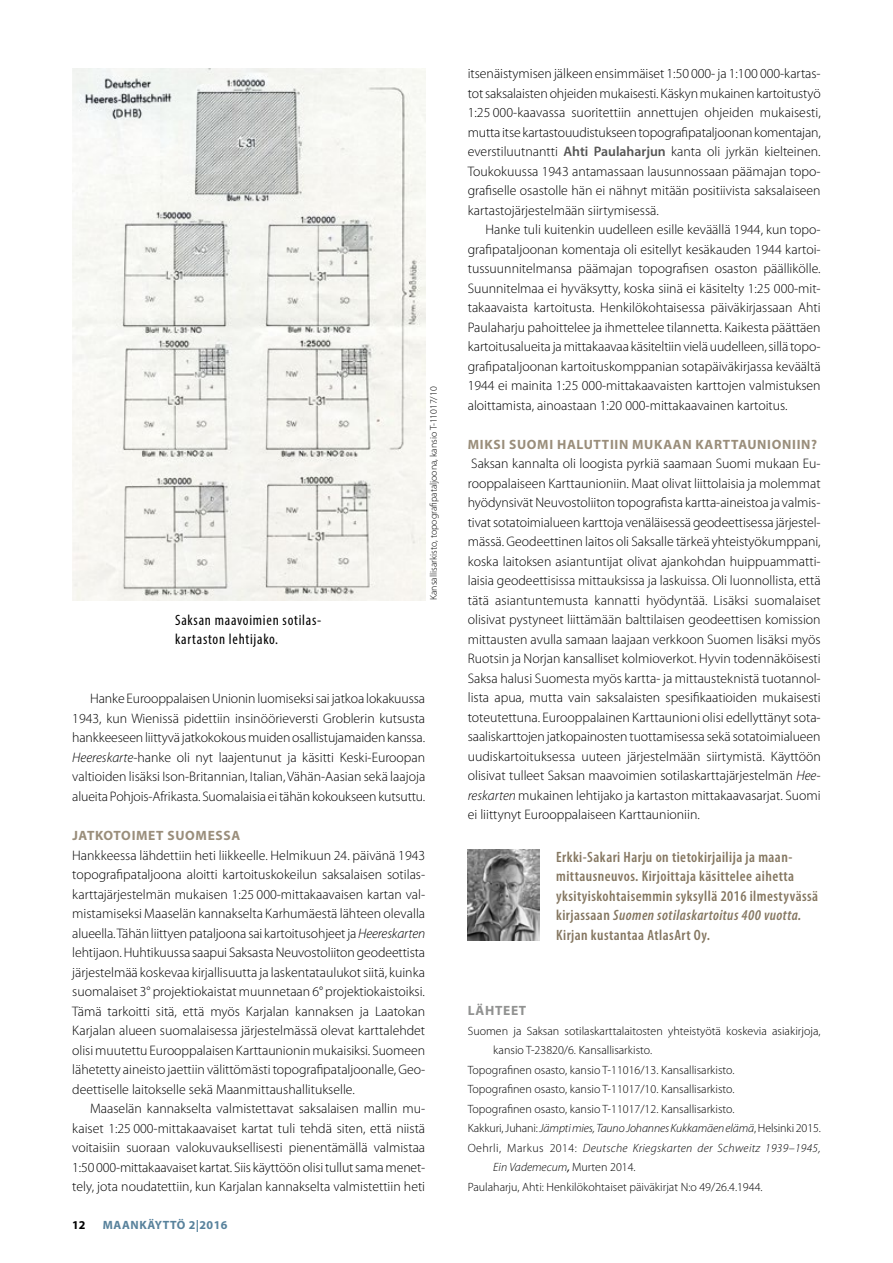
<style>
.page{position:relative;width:893px;height:1263px;background:#fff}
.page>*{position:absolute;margin:0;border:0;box-sizing:border-box;transform-origin:0 0}
.t1{font:600 condensed 15px/19.5px "Myriad Pro";letter-spacing:.03em;color:#857761}
.t2{font:condensed 15px/19.5px "Myriad Pro";letter-spacing:.05em;color:#000}
.t3{font:300 13.8px/19.5px "Myriad Pro";color:#000;text-align:justify}
.t4{font:700 13.5px "Myriad Pro";letter-spacing:.05em;color:#9a8e7b}
.t5{font:700 13.5px "Myriad Pro";letter-spacing:.05em;color:#919291}
.t6{font:300 12px "Myriad Pro";color:#000}
.t7{font:italic 300 12px "Myriad Pro";color:#000}
.t8{font:italic 300 12px "Myriad Pro";letter-spacing:.025em;color:#000}
.t9{font:700 12px "Myriad Pro";letter-spacing:.05em;color:#58829c}
.t10{font:700 12px "Myriad Pro";color:#000}
.t11{font:300 9.75px "Myriad Pro";color:#000}
.s1{font-style:italic}
.s2{font-weight:600;color:#565655}
.s3{font-style:normal}
.s4{font-weight:400}
</style>
<div class="page">
<img style="left:468px;top:849px;width:71px;height:91px">
<img style="left:72px;top:68px;width:353px;height:532px">
<p class="t2" style="left:175px;top:610px;width:148px">Saksan maavoimien sotilas&shy;kartaston lehtijako.</p>
<p class="t11" style="left:428px;top:600px;width:215px;rotate:-90deg">Kansallisarkisto, topografipataljoona, kansio T-11017/10</p>
<p class="t3" style="left:72px;top:689px;width:355px;text-indent:18px">Hanke Eurooppalaisen Unionin luomiseksi sai jatkoa lokakuussa 1943, kun Wienissä pidettiin insinöörieversti Groblerin kutsusta hankkeeseen liittyvä jatkokokous muiden osallistujamaiden kanssa.<br><span class="s1">Heereskarte</span>-hanke oli nyt laajentunut ja käsitti Keski-Euroopan valtioiden lisäksi Ison-Britannian, Italian, Vähän-Aasian sekä laajoja alueita Pohjois-Afrikasta. Suomalaisia ei tähän kokoukseen kutsuttu.</p>
<p class="t4" style="left:72px;top:827px;width:169px">JATKOTOIMET SUOMESSA</p>
<p class="t3" style="left:72px;top:845px;width:354px">Hankkeessa lähdettiin heti liikkeelle. Helmikuun 24. päivänä 1943 topografipataljoona aloitti kartoituskokeilun saksalaisen sotilas&shy;karttajärjestelmän mukaisen 1:25 000-mittakaavaisen kartan val&shy;mistamiseksi Maaselän kannakselta Karhumäestä lähteen olevalla alueella. Tähän liittyen pataljoona sai kartoitusohjeet ja <span class="s1">Heereskarten </span>lehtijaon. Huhtikuussa saapui Saksasta Neuvostoliiton geodeettista järjestelmää koskevaa kirjallisuutta ja laskentataulukot siitä, kuinka suomalaiset 3° projektiokaistat muunnetaan 6° projektiokaistoiksi.<br>Tämä tarkoitti sitä, että myös Karjalan kannaksen ja Laatokan Karjalan alueen suomalaisessa järjestelmässä olevat karttalehdet olisi muutettu Eurooppalaisen Karttaunionin mukaisiksi. Suomeen lähetetty aineisto jaettiin välittömästi topografipataljoonalle, Geo&shy;deettiselle laitokselle sekä Maanmittaushallitukselle.</p>
<p class="t3" style="left:72px;top:1099px;width:354px;text-indent:18px">Maaselän kannakselta valmistettavat saksalaisen mallin mu&shy;kaiset 1:25 000-mittakaavaiset kartat tuli tehdä siten, että niistä voitaisiin suoraan valokuvauksellisesti pienentämällä valmistaa 1:50 000-mittakaavaiset kartat. Siis käyttöön olisi tullut sama menet&shy;tely, jota noudatettiin, kun Karjalan kannakselta valmistettiin heti</p>
<p class="t10" style="left:72px;top:1217px;width:15px">12</p>
<p class="t9" style="left:103px;top:1217px;width:126px">MAANKÄYTTÖ 2|2016</p>
<p class="t3" style="left:468px;top:64px;width:355px">itsenäistymisen jälkeen ensimmäiset 1:50 000- ja 1:100 000-kartas&shy;tot saksalaisten ohjeiden mukaisesti. Käskyn mukainen kartoitustyö 1:25 000-kaavassa suoritettiin annettujen ohjeiden mukaisesti, mutta itse kartastouudistukseen topografipataljoonan komentajan, everstiluutnantti <span class="s2">Ahti Paulaharjun</span> kanta oli jyrkän kielteinen.<br>Toukokuussa 1943 antamassaan lausunnossaan päämajan topo&shy;grafiselle osastolle hän ei nähnyt mitään positiivista saksalaiseen kartastojärjestelmään siirtymisessä.</p>
<p class="t3" style="left:468px;top:220px;width:354px;text-indent:18px">Hanke tuli kuitenkin uudelleen esille keväällä 1944, kun topo&shy;grafipataljoonan komentaja oli esitellyt kesäkauden 1944 kartoi&shy;tussuunnitelmansa päämajan topografisen osaston päällikölle.<br>Suunnitelmaa ei hyväksytty, koska siinä ei käsitelty 1:25 000-mit&shy;takaavaista kartoitusta. Henkilökohtaisessa päiväkirjassaan Ahti Paulaharju pahoittelee ja ihmettelee tilannetta. Kaikesta päättäen kartoitusalueita ja mittakaavaa käsiteltiin vielä uudelleen, sillä topo&shy;grafipataljoonan kartoituskomppanian sotapäiväkirjassa keväältä 1944 ei mainita 1:25 000-mittakaavaisten karttojen valmistuksen aloittamista, ainoastaan 1:20 000-mittakaavainen kartoitus.</p>
<p class="t4" style="left:468px;top:436px;width:351px">MIKSI SUOMI HALUTTIIN MUKAAN KARTTAUNIONIIN?</p>
<p class="t3" style="left:468px;top:454px;width:355px">Saksan kannalta oli loogista pyrkiä saamaan Suomi mukaan Eu&shy;rooppalaiseen Karttaunioniin. Maat olivat liittolaisia ja molemmat hyödynsivät Neuvostoliiton topografista kartta-aineistoa ja valmis&shy;tivat sotatoimialueen karttoja venäläisessä geodeettisessa järjestel&shy;mässä. Geodeettinen laitos oli Saksalle tärkeä yhteistyökumppani, koska laitoksen asiantuntijat olivat ajankohdan huippuammatti&shy;laisia geodeettisissa mittauksissa ja laskuissa. Oli luonnollista, että tätä asiantuntemusta kannatti hyödyntää. Lisäksi suomalaiset olisivat pystyneet liittämään balttilaisen geodeettisen komission mittausten avulla samaan laajaan verkkoon Suomen lisäksi myös Ruotsin ja Norjan kansalliset kolmioverkot. Hyvin todennäköisesti Saksa halusi Suomesta myös kartta- ja mittausteknistä tuotannol&shy;lista apua, mutta vain saksalaisten spesifikaatioiden mukaisesti toteutettuna. Eurooppalainen Karttaunioni olisi edellyttänyt sota&shy;saaliskarttojen jatkopainosten tuottamisessa sekä sotatoimialueen uudiskartoituksessa uuteen järjestelmään siirtymistä. Käyttöön olisivat tulleet Saksan maavoimien sotilaskarttajärjestelmän <span class="s1">Hee&shy;reskarten</span> mukainen lehtijako ja kartaston mittakaavasarjat. Suomi ei liittynyt Eurooppalaiseen Karttaunioniin.</p>
<p class="t1" style="left:556px;top:847px;width:263px">Erkki-Sakari Harju on tietokirjailija ja maan&shy;mittausneuvos. Kirjoittaja käsittelee aihetta yksityiskohtaisemmin syksyllä 2016 ilmestyvässä kirjassaan <span class="s1">Suomen sotilaskartoitus 400 vuotta.<br></span>Kirjan kustantaa AtlasArt Oy.</p>
<p class="t5" style="left:468px;top:1002px;width:60px">LÄHTEET</p>
<p class="t6" style="left:468px;top:1024px;width:354px">Suomen ja Saksan sotilaskarttalaitosten yhteistyötä koskevia asiakirjoja,</p>
<p class="t6" style="left:493px;top:1043px;width:160px">kansio T-23820/6. Kansallisarkisto.</p>
<p class="t6" style="left:468px;top:1063px;width:268px">Topografinen osasto, kansio T-11016/13. Kansallisarkisto.</p>
<p class="t6" style="left:468px;top:1082px;width:268px">Topografinen osasto, kansio T-11017/10. Kansallisarkisto.</p>
<p class="t6" style="left:468px;top:1102px;width:268px">Topografinen osasto, kansio T-11017/12. Kansallisarkisto.</p>
<p class="t7" style="left:468px;top:1122px;width:355px"><span class="s3">Kakkuri, Juhani:</span> Jämpti mies, Tauno Johannes Kukkamäen elämä<span class="s3">, Helsinki 2015.</span></p>
<p class="t8" style="left:468px;top:1141px;width:354px"><span class="s3">Oehrli, Markus 2014:</span> Deutsche Kriegskarten der Schweitz 1939–1945,</p>
<p class="t7" style="left:493px;top:1161px;width:144px">Ein Vademecum<span class="s4">,</span> <span class="s3">Murten 2014.</span></p>
<p class="t6" style="left:468px;top:1180px;width:296px">Paulaharju, Ahti: Henkilökohtaiset päiväkirjat N:o 49/26.4.1944.</p>
</div>
